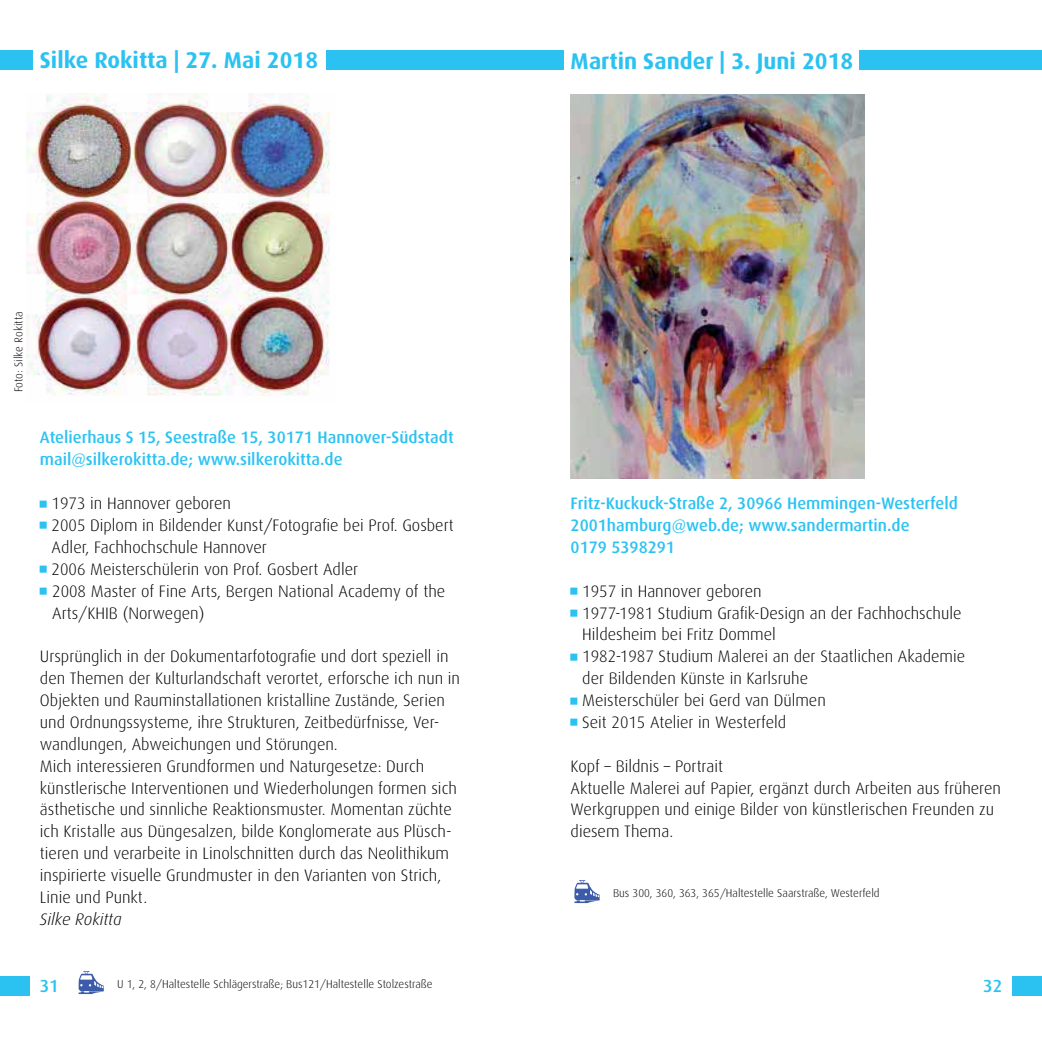
<style>
.page{position:relative;width:1042px;height:1042px;background:#fff}
.page>*{position:absolute;margin:0;border:0;box-sizing:border-box;transform-origin:0 0}
.t1{font:700 22.75px "Dax";color:#2bc2f2}
.t2{font:500 17.5px "Dax";color:#2bc2f2}
.t3{font:300 16.62px/21.9px "Dax";color:#000}
.t4{font:500 16.62px/21.9px "Dax";color:#2bc2f2}
.t5{font:italic 300 16.62px "Dax";color:#000}
.t6{font:300 11.38px "Dax";color:#000}
.t7{font:7px "European Pi One";color:#2bc2f2}
</style>
<div class="page">
<div style="left:0;top:50px;width:32px;height:19px;background:#2bc2f2"></div>
<div style="left:1012px;top:976px;width:30px;height:19px;background:#2bc2f2"></div>
<div style="left:0;top:976px;width:30px;height:19px;background:#2bc2f2"></div>
<div style="left:859px;top:50px;width:183px;height:19px;background:#2bc2f2"></div>
<div style="left:326px;top:50px;width:237px;height:19px;background:#2bc2f2"></div>
<svg style="left:574px;top:880px;width:25px;height:23px"></svg>
<svg style="left:79px;top:971px;width:25px;height:23px"></svg>
<img style="left:570px;top:94px;width:294px;height:384px">
<img style="left:26px;top:93px;width:304px;height:303px">
<h1 class="t1" style="left:40px;top:49px;width:280px">Silke Rokitta | 27. Mai 2018</h1>
<h1 class="t1" style="left:570px;top:50px;width:284px">Martin Sander | 3. Juni 2018</h1>
<p class="t6" style="left:13px;top:392px;width:83px;rotate:-90deg">Foto: Silke Rokitta</p>
<p class="t4" style="left:40px;top:428px;width:415px">Atelierhaus S 15, Seestraße 15, 30171 Hannover-Südstadt mail@silkerokitta.de; www.silkerokitta.de</p>
<p class="t7" style="left:40px;top:500px;width:8px">-</p>
<p class="t3" style="left:52px;top:493px;width:181px">1973 in Hannover geboren</p>
<p class="t7" style="left:40px;top:522px;width:8px">-</p>
<p class="t3" style="left:52px;top:515px;width:404px">2005 Diplom in Bildender Kunst/Fotografie bei Prof. Gosbert<br>Adler, Fachhochschule Hannover</p>
<p class="t7" style="left:40px;top:565px;width:8px">-</p>
<p class="t3" style="left:52px;top:559px;width:308px">2006 Meisterschülerin von Prof. Gosbert Adler</p>
<p class="t7" style="left:40px;top:587px;width:8px">-</p>
<p class="t3" style="left:52px;top:581px;width:394px">2008 Master of Fine Arts, Bergen National Academy of the<br>Arts/KHIB (Norwegen)</p>
<p class="t3" style="left:40px;top:646px;width:422px">Ursprünglich in der Dokumentarfotografie und dort speziell in den Themen der Kulturlandschaft verortet, erforsche ich nun in Objekten und Rauminstallationen kristalline Zustände, Serien und Ordnungssysteme, ihre Strukturen, Zeitbedürfnisse, Ver&shy;wandlungen, Abweichungen und Störungen.<br>Mich interessieren Grundformen und Naturgesetze: Durch künstlerische Interventionen und Wiederholungen formen sich ästhetische und sinnliche Reaktionsmuster. Momentan züchte ich Kristalle aus Düngesalzen, bilde Konglomerate aus Plüsch&shy;tieren und verarbeite in Linolschnitten durch das Neolithikum inspirierte visuelle Grundmuster in den Varianten von Strich, Linie und Punkt.</p>
<p class="t5" style="left:40px;top:911px;width:83px">Silke Rokitta</p>
<p class="t4" style="left:570px;top:493px;width:389px">Fritz-Kuckuck-Straße 2, 30966 Hemmingen-Westerfeld<br>2001hamburg@web.de; www.sandermartin.de<br>0179 5398291</p>
<p class="t7" style="left:570px;top:587px;width:8px">-</p>
<p class="t3" style="left:582px;top:581px;width:181px">1957 in Hannover geboren</p>
<p class="t7" style="left:570px;top:609px;width:8px">-</p>
<p class="t3" style="left:582px;top:603px;width:381px">1977-1981 Studium Grafik-Design an der Fachhochschule<br>Hildesheim bei Fritz Dommel</p>
<p class="t7" style="left:570px;top:653px;width:8px">-</p>
<p class="t3" style="left:582px;top:646px;width:384px">1982-1987 Studium Malerei an der Staatlichen Akademie der Bildenden Künste in Karlsruhe</p>
<p class="t7" style="left:570px;top:697px;width:8px">-</p>
<p class="t3" style="left:582px;top:690px;width:245px">Meisterschüler bei Gerd van Dülmen</p>
<p class="t7" style="left:570px;top:719px;width:8px">-</p>
<p class="t3" style="left:582px;top:712px;width:206px">Seit 2015 Atelier in Westerfeld</p>
<p class="t3" style="left:570px;top:756px;width:432px">Kopf – Bildnis – Portrait<br>Aktuelle Malerei auf Papier, ergänzt durch Arbeiten aus früheren Werkgruppen und einige Bilder von künstlerischen Freunden zu diesem Thema.</p>
<p class="t6" style="left:613px;top:887px;width:268px">Bus 300, 360, 363, 365/Haltestelle Saarstraße, Westerfeld</p>
<p class="t6" style="left:117px;top:978px;width:317px">U 1, 2, 8/Haltestelle Schlägerstraße; Bus121/Haltestelle Stolzestraße</p>
<p class="t2" style="left:40px;top:977px;width:21px">31</p>
<p class="t2" style="left:983px;top:977px;width:21px">32</p>
</div>
